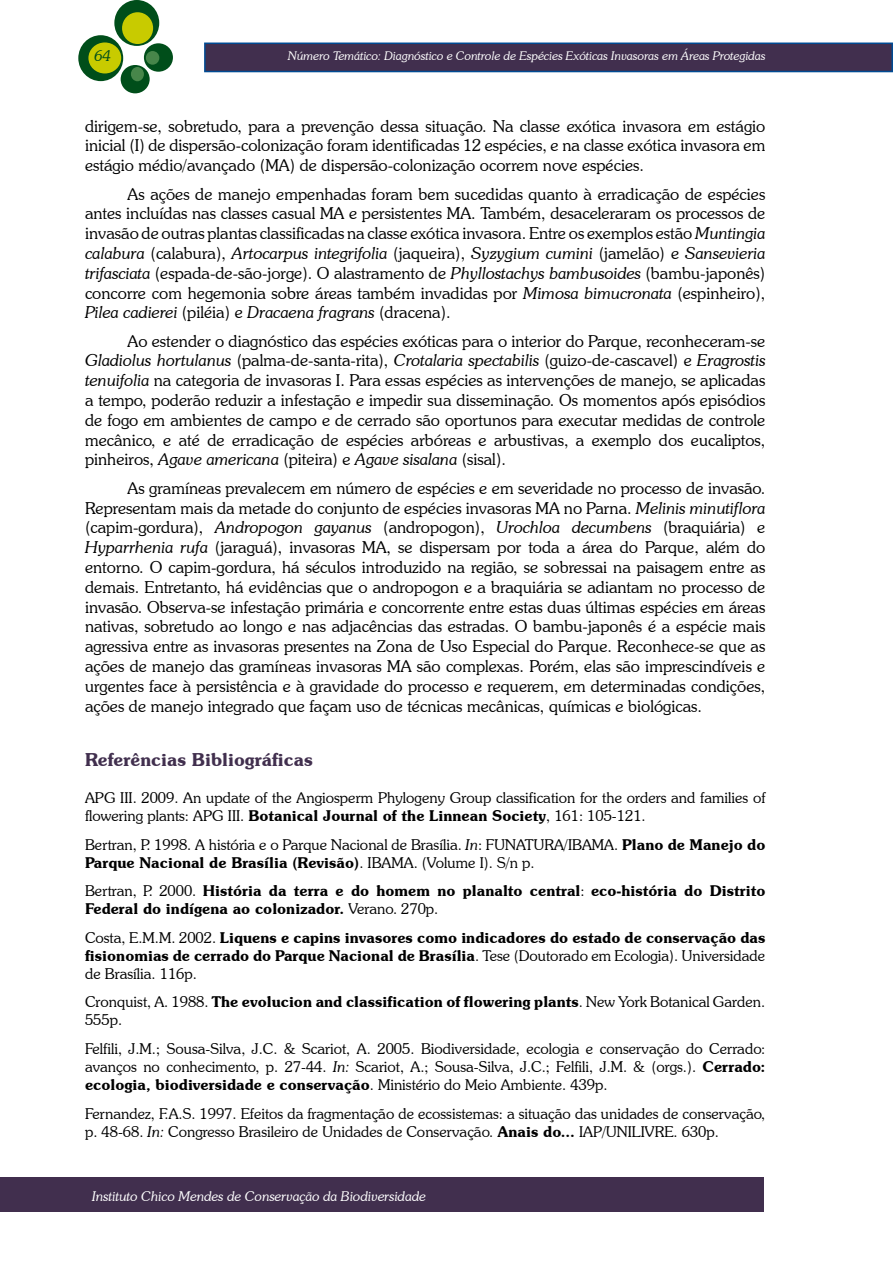
<style>
.page{position:relative;width:893px;height:1263px;background:#fff}
.page>*{position:absolute;margin:0;border:0;box-sizing:border-box;transform-origin:0 0}
.t1{font:600 18px "Souvenir IT Cby BT";color:#412f4e}
.t2{font:300 16.5px/19.8px "Souvenir IT Cby BT";color:#000;text-align:justify}
.t3{font:300 15px/18px "Souvenir IT Cby BT";color:#000}
.t4{font:600 15px/18px "Souvenir IT Cby BT";color:#000}
.t5{font:italic 300 15px "Souvenir IT Cby BT";color:#004e1a}
.t6{font:italic 300 13.5px "Souvenir IT Cby BT";color:#fff}
.t7{font:italic 300 12px "Souvenir IT Cby BT";color:#fff}
.s1{font-style:italic}
.s2{font-weight:600}
.s3{font-weight:300}
</style>
<div class="page">
<div style="left:205px;top:43px;width:687px;height:29px;background:#412f4e"></div>
<div style="left:204px;top:43px;width:689px;height:29px;border:2px solid #004b93"></div>
<div style="left:114px;top:0;width:45px;height:46px;background:#004e1a;border-radius:50%"></div>
<div style="left:78px;top:35px;width:45px;height:46px;background:#004e1a;border-radius:50%"></div>
<div style="left:144px;top:43px;width:29px;height:29px;background:#004e1a;border-radius:50%"></div>
<div style="left:121px;top:65px;width:29px;height:28px;background:#004e1a;border-radius:50%"></div>
<div style="left:122px;top:12px;width:31px;height:32px;background:#c8cb00;border-radius:50%"></div>
<div style="left:88px;top:42px;width:33px;height:31px;background:#c8cb00;border-radius:50%"></div>
<div style="left:146px;top:51px;width:13px;height:14px;background:#47864a;border-radius:50%"></div>
<div style="left:131px;top:67px;width:13px;height:14px;background:#47864a;border-radius:50%"></div>
<div style="left:0;top:1178px;width:764px;height:34px;background:#412f4e"></div>
<p class="t5" style="left:95px;top:46px;width:18px">64</p>
<p class="t7" style="left:288px;top:49px;width:479px">Número Temático: Diagnóstico e Controle de Espécies Exóticas Invasoras em Áreas Protegidas</p>
<p class="t2" style="left:85px;top:116px;width:682px">dirigem-se, sobretudo, para a prevenção dessa situação. Na classe exótica invasora em estágio inicial (I) de dispersão-colonização foram identificadas 12 espécies, e na classe exótica invasora em estágio médio/avançado (MA) de dispersão-colonização ocorrem nove espécies.</p>
<p class="t2" style="left:85px;top:184px;width:682px;text-indent:43px">As ações de manejo empenhadas foram bem sucedidas quanto à erradicação de espécies antes incluídas nas classes casual MA e persistentes MA. Também, desaceleraram os processos de invasão de outras plantas classificadas na classe exótica invasora. Entre os exemplos estão <span class="s1">Muntingia calabura</span> (calabura), <span class="s1">Artocarpus integrifolia</span> (jaqueira), <span class="s1">Syzygium cumini</span> (jamelão) e <span class="s1">Sansevieria trifasciata</span> (espada-de-são-jorge). O alastramento de <span class="s1">Phyllostachys bambusoides</span> (bambu-japonês) concorre com hegemonia sobre áreas também invadidas por <span class="s1">Mimosa bimucronata</span> (espinheiro), <span class="s1">Pilea cadierei</span> (piléia) e <span class="s1">Dracaena fragrans</span> (dracena).</p>
<p class="t2" style="left:85px;top:331px;width:682px;text-indent:43px">Ao estender o diagnóstico das espécies exóticas para o interior do Parque, reconheceram-se <span class="s1">Gladiolus hortulanus</span> (palma-de-santa-rita), <span class="s1">Crotalaria spectabilis</span> (guizo-de-cascavel) e <span class="s1">Eragrostis tenuifolia</span> na categoria de invasoras I. Para essas espécies as intervenções de manejo, se aplicadas a tempo, poderão reduzir a infestação e impedir sua disseminação. Os momentos após episódios de fogo em ambientes de campo e de cerrado são oportunos para executar medidas de controle mecânico, e até de erradicação de espécies arbóreas e arbustivas, a exemplo dos eucaliptos, pinheiros, <span class="s1">Agave americana</span> (piteira) e <span class="s1">Agave sisalana</span> (sisal).</p>
<p class="t2" style="left:85px;top:478px;width:682px;text-indent:43px">As gramíneas prevalecem em número de espécies e em severidade no processo de invasão.<br>Representam mais da metade do conjunto de espécies invasoras MA no Parna. <span class="s1">Melinis minutiflora </span>(capim-gordura), <span class="s1">Andropogon gayanus</span> (andropogon), <span class="s1">Urochloa decumbens</span> (braquiária) e <span class="s1">Hyparrhenia rufa</span> (jaraguá), invasoras MA, se dispersam por toda a área do Parque, além do entorno. O capim-gordura, há séculos introduzido na região, se sobressai na paisagem entre as demais. Entretanto, há evidências que o andropogon e a braquiária se adiantam no processo de invasão. Observa-se infestação primária e concorrente entre estas duas últimas espécies em áreas nativas, sobretudo ao longo e nas adjacências das estradas. O bambu-japonês é a espécie mais agressiva entre as invasoras presentes na Zona de Uso Especial do Parque. Reconhece-se que as ações de manejo das gramíneas invasoras MA são complexas. Porém, elas são imprescindíveis e urgentes face à persistência e à gravidade do processo e requerem, em determinadas condições, ações de manejo integrado que façam uso de técnicas mecânicas, químicas e biológicas.</p>
<p class="t1" style="left:85px;top:748px;width:229px">Referências Bibliográficas</p>
<p class="t3" style="left:85px;top:788px;width:682px">APG III. 2009. An update of the Angiosperm Phylogeny Group classification for the orders and families of flowering plants: APG III. <span class="s2">Botanical Journal of the Linnean Society</span>, 161: 105-121.</p>
<p class="t3" style="left:85px;top:835px;width:682px">Bertran, P. 1998. A história e o Parque Nacional de Brasília. <span class="s1">In</span>: FUNATURA/IBAMA. <span class="s2">Plano de Manejo do<br>Parque Nacional de Brasília (Revisão)</span>. IBAMA. (Volume I). S/n p.</p>
<p class="t4" style="left:85px;top:881px;width:682px"><span class="s3">Bertran, P. 2000.</span> História da terra e do homem no planalto central<span class="s3">:</span> eco-história do Distrito<br>Federal do indígena ao colonizador. <span class="s3">Verano. 270p.</span></p>
<p class="t4" style="left:85px;top:928px;width:682px;text-align:justify"><span class="s3">Costa, E.M.M. 2002.</span> Liquens e capins invasores como indicadores do estado de conservação das fisionomias de cerrado do Parque Nacional de Brasília<span class="s3">. Tese (Doutorado em Ecologia). Universidade de Brasília. 116p.</span></p>
<p class="t3" style="left:85px;top:993px;width:682px">Cronquist, A. 1988. <span class="s2">The evolucion and classification of flowering plants</span>. New York Botanical Garden.<br>555p.</p>
<p class="t3" style="left:85px;top:1039px;width:682px;text-align:justify">Felfili, J.M.; Sousa-Silva, J.C. &amp; Scariot, A. 2005. Biodiversidade, ecologia e conservação do Cerrado: avanços no conhecimento, p. 27-44. <span class="s1">In:</span> Scariot, A.; Sousa-Silva, J.C.; Felfili, J.M. &amp; (orgs.). <span class="s2">Cerrado: ecologia, biodiversidade e conservação</span>. Ministério do Meio Ambiente. 439p.</p>
<p class="t3" style="left:85px;top:1104px;width:682px">Fernandez, F.A.S. 1997. Efeitos da fragmentação de ecossistemas: a situação das unidades de conservação, p. 48-68. <span class="s1">In:</span> Congresso Brasileiro de Unidades de Conservação. <span class="s2">Anais do...</span> IAP/UNILIVRE. 630p.</p>
<p class="t6" style="left:92px;top:1188px;width:335px">Instituto Chico Mendes de Conservação da Biodiversidade</p>
</div>
